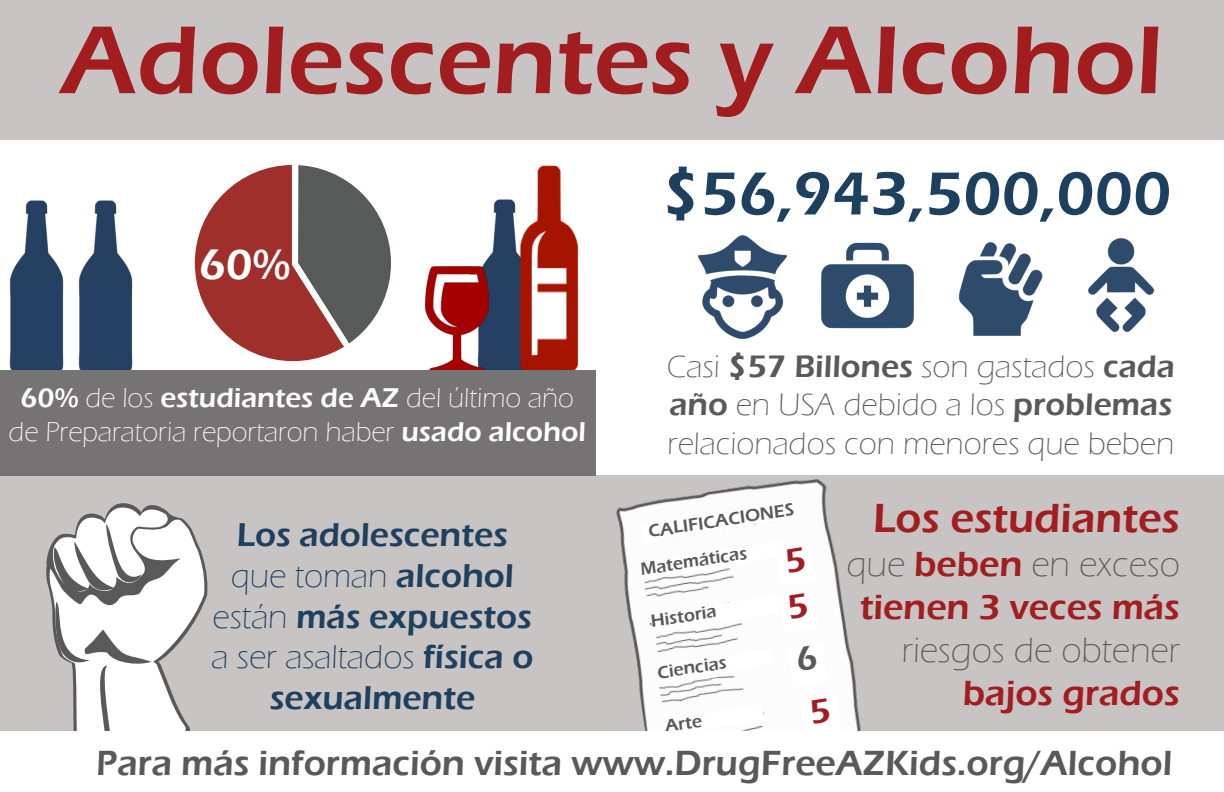
<style>
.page{position:relative;width:1224px;height:792px;background:#fff}
.page>*{position:absolute;margin:0;border:0;box-sizing:border-box;transform-origin:0 0}
.t1{font:600 100px "Eras ITC";color:#a21d20}
.t2{font:600 63px "Eras ITC";color:#1e405f}
.t3{font:600 44px "Eras ITC";color:#fff}
.t4{font:600 42px "Eras ITC";color:#a21d20}
.t5{font:600 36px "Eras ITC";color:#595959}
.t6{font:300 36px/43.2px "Eras ITC";color:#595959;text-align:right}
.t7{font:600 36px "Eras ITC";color:#a21d20}
.t8{font:300 34px/40.8px "Eras ITC";color:#1e405f;text-align:center}
.t9{font:600 34px "Eras ITC";color:#1e405f}
.t10{font:300 32px "Eras ITC";color:#595959}
.t11{font:300 28px/33.6px "Eras ITC";color:#fff;text-align:center}
.t12{font:600 18px "Eras ITC";color:#595959}
.s1{font-weight:600}
.s2{font-weight:600;color:#a21d20}
</style>
<div class="page">
<div style="left:0;top:475px;width:1224px;height:317px;background:#c8c4c4"></div>
<svg style="left:48px;top:505px;width:157px;height:226px"></svg>
<svg style="left:52px;top:602px;width:99px;height:129px;background:#e0dfdf"></svg>
<svg style="left:52px;top:524px;width:90px;height:69px;background:#c7c7c7"></svg>
<div style="left:0;top:0;width:1224px;height:139px;background:#c8c4c4"></div>
<img style="left:1088px;top:239px;width:67px;height:93px">
<img style="left:958px;top:242px;width:85px;height:94px">
<img style="left:698px;top:235px;width:90px;height:104px">
<img style="left:821px;top:242px;width:92px;height:87px">
<img style="left:482px;top:200px;width:26px;height:66px">
<img style="left:508px;top:165px;width:71px;height:205px">
<img style="left:425px;top:266px;width:85px;height:104px">
<img style="left:9px;top:201px;width:124px;height:169px">
<div style="left:184px;top:155px;width:217px;height:217px;border:10px solid #fff;border-radius:50%"></div>
<svg style="left:184px;top:162px;width:215px;height:200px"></svg>
<div style="left:292px;top:162px;width:6px;height:103px;background:#fff"></div>
<div style="left:0;top:370px;width:595px;height:105px;background:#757373"></div>
<img style="left:616px;top:479px;width:245px;height:252px">
<div style="left:656px;top:649px;width:116px;height:33px;background:#fcfcfc"></div>
<div style="left:664px;top:704px;width:100px;height:27px;background:#fff"></div>
<div style="left:0;top:731px;width:1224px;height:61px;background:#fff"></div>
<div style="left:787px;top:643px;width:42px;height:44px;background:#fff"></div>
<div style="left:640px;top:501px;width:179px;height:132px;background:#fcfcfc"></div>
<svg style="left:801px;top:696px;width:41px;height:35px"></svg>
<p class="t1" style="left:62px;top:3px;width:1103px">Adolescentes y Alcohol</p>
<p class="t3" style="left:199px;top:240px;width:93px">60%</p>
<p class="t11" style="left:9px;top:382px;width:579px"><span class="s1">60%</span> de los <span class="s1">estudiantes de AZ</span> del último año de Preparatoria reportaron haber <span class="s1">usado alcohol</span></p>
<p class="t2" style="left:662px;top:158px;width:511px">$56,943,500,000</p>
<p class="t10" style="left:667px;top:349px;width:510px">Casi <span class="s1">$57 Billones</span> son gastados <span class="s1">cada</span></p>
<p class="t10" style="left:669px;top:387px;width:504px"><span class="s1">año</span> en USA debido a los <span class="s1">problemas</span></p>
<p class="t10" style="left:668px;top:425px;width:508px">relacionados con menores que beben</p>
<p class="t12" style="left:647px;top:521px;width:149px;rotate:-9deg">CALIFICACIONES</p>
<p class="t4" style="left:873px;top:495px;width:308px">Los estudiantes</p>
<p class="t6" style="left:847px;top:543px;width:335px">que <span class="s2">beben</span> en exceso <span class="s2">tienen 3 veces más </span>riesgos de obtener</p>
<p class="t7" style="left:963px;top:673px;width:219px">bajos grados</p>
<p class="t9" style="left:237px;top:515px;width:273px">Los adolescentes</p>
<p class="t8" style="left:211px;top:556px;width:323px">que toman <span class="s1">alcohol </span>están <span class="s1">más expuestos </span>a ser asaltados <span class="s1">física o</span></p>
<p class="t9" style="left:270px;top:679px;width:207px">sexualmente</p>
<p class="t12" style="left:639px;top:559px;width:109px;rotate:-9deg">Matemáticas</p>
<p class="t12" style="left:649px;top:611px;width:68px;rotate:-9deg">Historia</p>
<p class="t12" style="left:656px;top:663px;width:71px;rotate:-9deg">Ciencias</p>
<p class="t12" style="left:663px;top:716px;width:39px;rotate:-9deg">Arte</p>
<p class="t5" style="left:96px;top:743px;width:1078px">Para más información visita www.DrugFreeAZKids.org/Alcohol</p>
</div>
